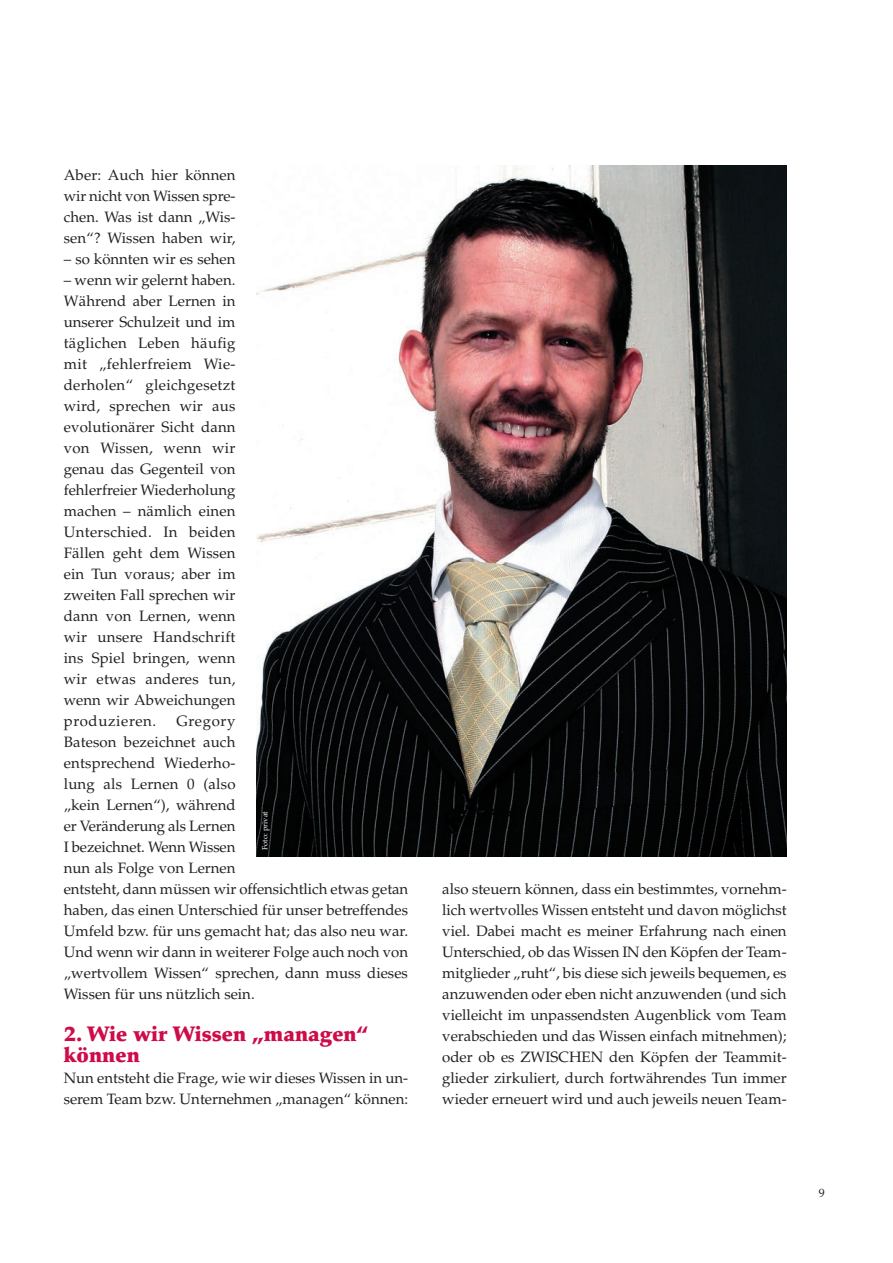
<style>
.page{position:relative;width:893px;height:1263px;background:#fff}
.page>*{position:absolute;margin:0;border:0;box-sizing:border-box;transform-origin:0 0}
.t1{font:900 21px/21px "Palatino";color:#cd0c49}
.t2{font:15px/21px "Palatino";color:#231f20;text-align:justify}
.t3{font:12px "Palatino";color:#231f20}
.t4{font:7.5px "Palatino";color:#fff}
</style>
<div class="page">
<img style="left:257px;top:166px;width:530px;height:691px">
<p class="t2" style="left:64px;top:165px;width:173px">Aber: Auch hier können wir nicht von Wissen spre&shy;chen. Was ist dann „Wis&shy;sen“? Wissen haben wir,</p>
<p class="t2" style="left:64px;top:249px;width:173px">– so könnten wir es sehen</p>
<p class="t2" style="left:64px;top:270px;width:173px">– wenn wir gelernt haben.<br>Während aber Lernen in unserer Schulzeit und im täglichen Leben häufig mit „fehlerfreiem Wie&shy;derholen“ gleichgesetzt wird, sprechen wir aus evolutionärer Sicht dann von Wissen, wenn wir genau das Gegenteil von fehlerfreier Wiederholung machen – nämlich einen Unterschied. In beiden Fällen geht dem Wissen ein Tun voraus; aber im zweiten Fall sprechen wir dann von Lernen, wenn wir unsere Handschrift ins Spiel bringen, wenn wir etwas anderes tun, wenn wir Abweichungen produzieren.</p>
<p class="t2" style="left:64px;top:711px;width:346px;text-align:left;text-indent:113px">Gregory<br>Bateson bezeichnet auch<br>entsprechend Wiederho-<br>lung als Lernen 0 (also<br>„kein Lernen“), während<br>er Veränderung als Lernen<br>I bezeichnet. Wenn Wissen<br>nun als Folge von Lernen<br>entsteht, dann müssen wir offensichtlich etwas getan haben, das einen Unterschied für unser betreffendes<br>Umfeld bzw. für uns gemacht hat; das also neu war.<br>Und wenn wir dann in weiterer Folge auch noch von „wertvollem Wissen“ sprechen, dann muss dieses<br>Wissen für uns nützlich sein.</p>
<h1 class="t1" style="left:64px;top:1023px;width:306px">2. Wie wir Wissen „managen“ können</h1>
<p class="t2" style="left:64px;top:1068px;width:346px">Nun entsteht die Frage, wie wir dieses Wissen in un&shy;serem Team bzw. Unternehmen „managen“ können:</p>
<p class="t4" style="left:261px;top:850px;width:40px;rotate:-90deg">Foto: privat</p>
<p class="t2" style="left:442px;top:879px;width:346px">also steuern können, dass ein bestimmtes, vornehm&shy;lich wertvolles Wissen entsteht und davon möglichst viel. Dabei macht es meiner Erfahrung nach einen Unterschied, ob das Wissen IN den Köpfen der Team&shy;mitglieder „ruht“, bis diese sich jeweils bequemen, es anzuwenden oder eben nicht anzuwenden (und sich vielleicht im unpassendsten Augenblick vom Team verabschieden und das Wissen einfach mitnehmen); oder ob es ZWISCHEN den Köpfen der Teammit&shy;glieder zirkuliert, durch fortwährendes Tun immer wieder erneuert wird und auch jeweils neuen Team-</p>
<p class="t3" style="left:819px;top:1186px;width:7px">9</p>
</div>
